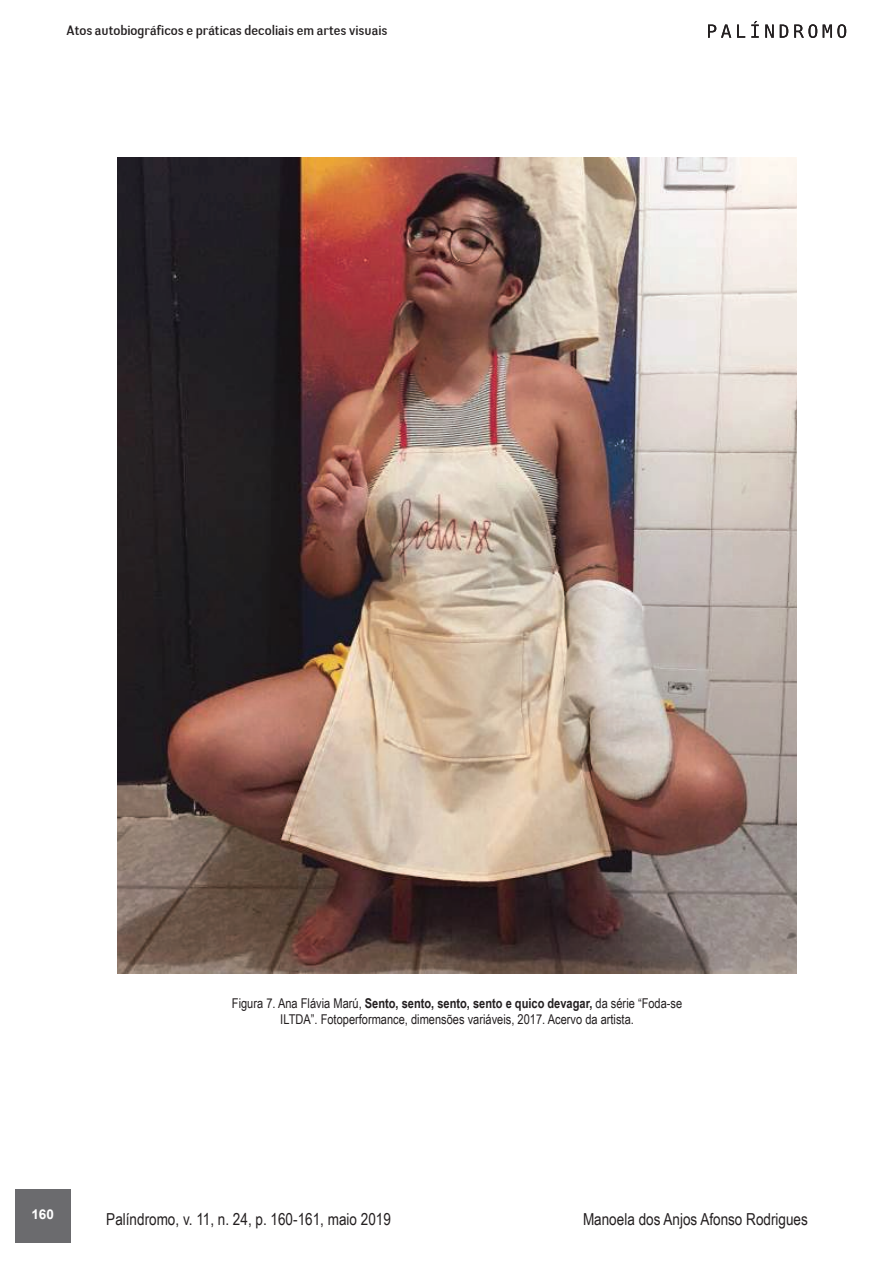
<style>
.page{position:relative;width:893px;height:1263px;background:#fff}
.page>*{position:absolute;margin:0;border:0;box-sizing:border-box;transform-origin:0 0}
.t1{font:16.5px "Arial Narrow";color:#231f20}
.t2{font:13.5px/15px "Arial Narrow";color:#231f20;text-align:center}
.t3{font:13.5px "Negotiate Free";color:#231f20}
.t4{font:700 13.5px "Arial";color:#fff}
.s1{font-weight:700}
</style>
<div class="page">
<div style="left:15px;top:1189px;width:55px;height:53px;background:#6b6b6e"></div>
<svg style="left:708px;top:25px;width:23px;height:13px"></svg>
<svg style="left:737px;top:25px;width:8px;height:13px"></svg>
<svg style="left:751px;top:21px;width:8px;height:17px"></svg>
<svg style="left:765px;top:25px;width:9px;height:13px"></svg>
<svg style="left:780px;top:25px;width:8px;height:13px"></svg>
<svg style="left:794px;top:24px;width:23px;height:14px"></svg>
<svg style="left:823px;top:24px;width:23px;height:14px"></svg>
<img style="left:118px;top:157px;width:678px;height:816px">
<p class="t3" style="left:67px;top:22px;width:322px">Atos autobiográficos e práticas decoliais em artes visuais</p>
<p class="t2" style="left:232px;top:996px;width:452px">Figura 7. Ana Flávia Marú, <span class="s1">Sento, sento, sento, sento e quico devagar,</span> da série “Foda-se<br>ILTDA”. Fotoperformance, dimensões variáveis, 2017. Acervo da artista.</p>
<p class="t4" style="left:31px;top:1205px;width:24px">160</p>
<p class="t1" style="left:106px;top:1206px;width:286px">Palíndromo, v. 11, n. 24, p. 160-161, maio 2019</p>
<p class="t1" style="left:583px;top:1206px;width:226px">Manoela dos Anjos Afonso Rodrigues</p>
</div>
